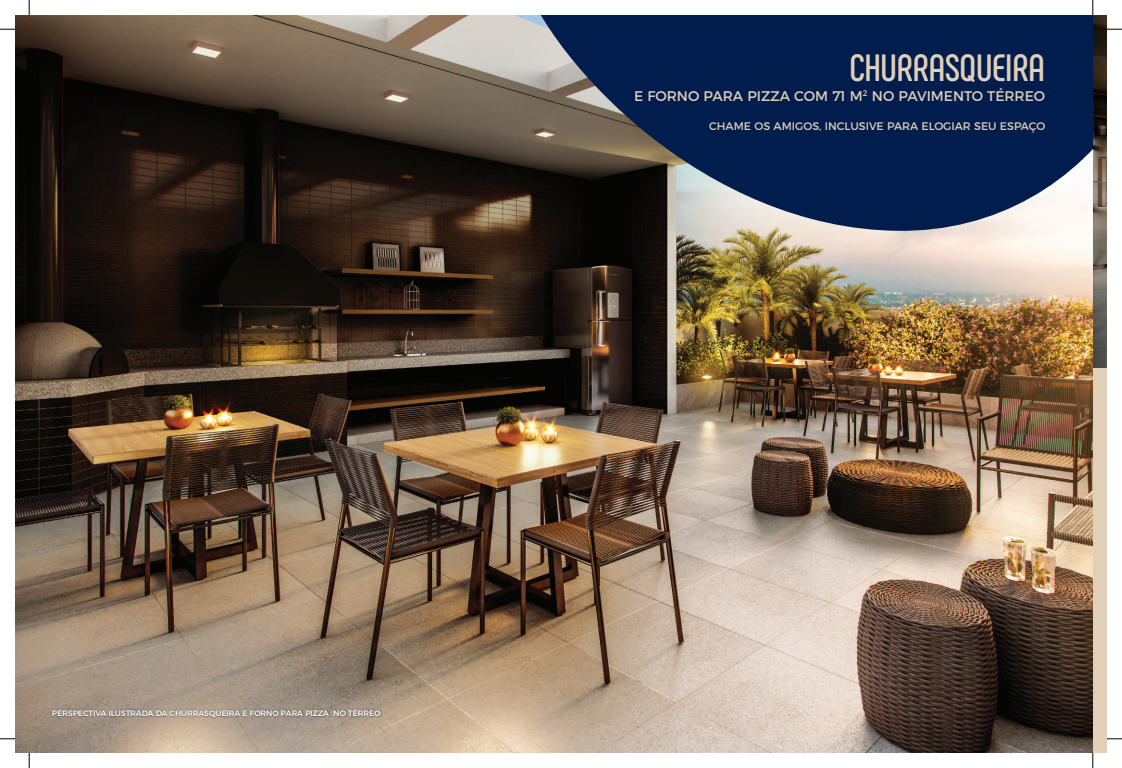
<style>
.page{position:relative;width:1122px;height:768px;background:#fff}
.page>*{position:absolute;margin:0;border:0;box-sizing:border-box;transform-origin:0 0}
.t1{font:700 37.9px "Phenomena";letter-spacing:-.02em;color:#e2cfb7}
.t2{font:14px "Montserrat";color:#e2cfb7}
.t3{font:11px "Montserrat";color:#e2cfb7}
.t4{font:500 8px "Montserrat";letter-spacing:-.02em;color:#fff}
</style>
<div class="page">
<div style="left:1078px;top:15px;width:28px;height:737px;background:#e2cfb7"></div>
<img style="left:15px;top:15px;width:1077px;height:737px">
<div style="left:51px;top:706px;width:331px;height:12px;background:#231f20;opacity:.75"></div>
<svg style="left:489px;top:15px;width:604px;height:218px;background:#2a3c5a"></svg>
<img style="left:1093px;top:15px;width:13px;height:352px">
<svg style="left:0;top:29px;width:15px;height:1px"></svg>
<svg style="left:1106px;top:29px;width:15px;height:1px"></svg>
<svg style="left:0;top:738px;width:15px;height:1px"></svg>
<svg style="left:1106px;top:737px;width:15px;height:2px"></svg>
<svg style="left:29px;top:0;width:1px;height:15px"></svg>
<svg style="left:29px;top:752px;width:1px;height:15px"></svg>
<svg style="left:1092px;top:0;width:1px;height:15px"></svg>
<svg style="left:1092px;top:752px;width:1px;height:15px"></svg>
<p class="t4" style="left:52px;top:706px;width:330px">PERSPECTIVA ILUSTRADA DA CHURRASQUEIRA E FORNO PARA PIZZA NO TÉRREO</p>
<h1 class="t1" style="left:849px;top:44px;width:197px">CHURRASQUEIRA</h1>
<h2 class="t2" style="left:634px;top:84px;width:413px">E FORNO PARA PIZZA COM 71 M<sup>2</sup> NO PAVIMENTO TÉRREO</h2>
<h3 class="t3" style="left:709px;top:117px;width:337px">CHAME OS AMIGOS, INCLUSIVE PARA ELOGIAR SEU ESPAÇO</h3>
</div>
